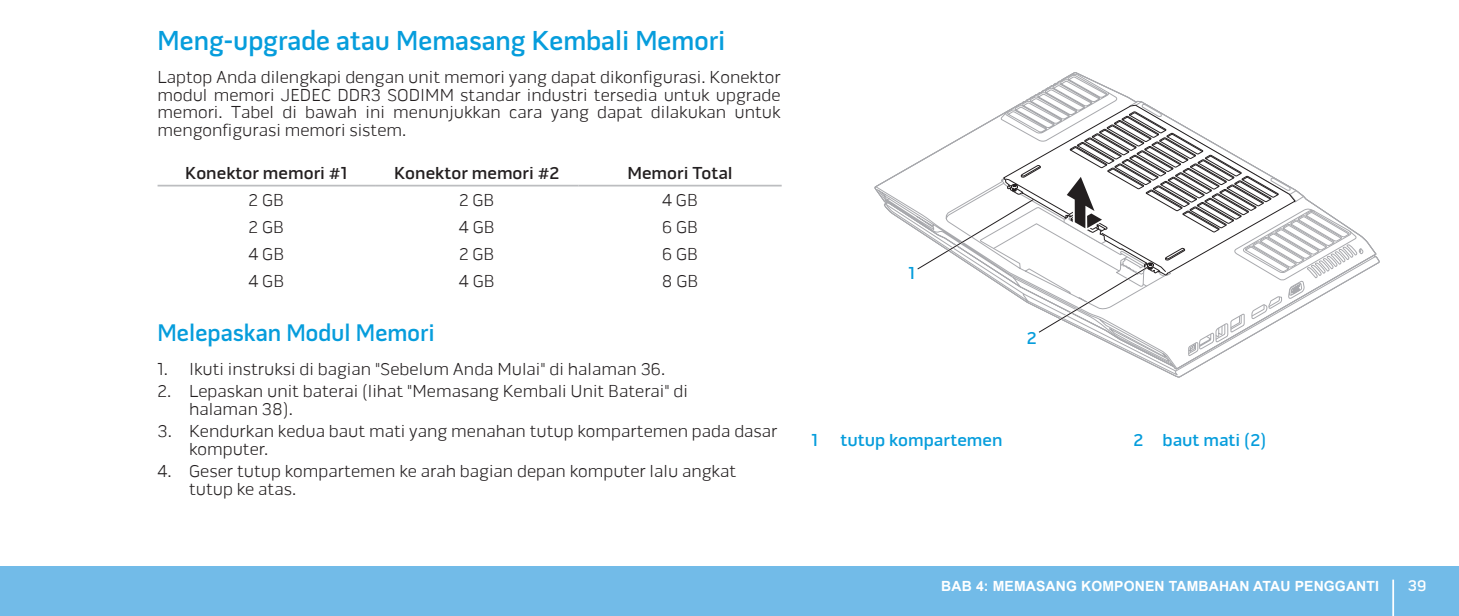
<style>
.page{position:relative;width:1459px;height:616px;background:#fff}
.page>*{position:absolute;margin:0;border:0;box-sizing:border-box;transform-origin:0 0}
.t1{font:600 28px "Pill Gothic 600 mg";color:#069ddc}
.t2{font:600 24.5px "Pill Gothic 600 mg";color:#069ddc}
.t3{font:300 17.5px/17.5px "Pill Alt 600 mg";color:#231f20}
.t4{font:500 17.5px "Pill Alt 600 mg";color:#231f20}
.t5{font:500 17.5px "Pill Alt 600 mg";color:#069ddc}
.t6{font:500 15.75px "Pill Alt 600 mg";color:#fff}
.t7{font:700 14px "Arial";letter-spacing:.01em;color:#fff}
</style>
<div class="page">
<div style="left:0;top:566px;width:1458px;height:49px;background:#72bbe8"></div>
<hr style="left:1392px;top:579px;width:2px;height:36px;background:#fff">
<hr style="left:158px;top:184px;width:217px;height:2px;background:#bcbdc0">
<hr style="left:375px;top:184px;width:203px;height:2px;background:#bcbdc0">
<hr style="left:578px;top:184px;width:203px;height:2px;background:#bcbdc0">
<svg style="left:874px;top:72px;width:502px;height:200px"></svg>
<svg style="left:916px;top:74px;width:447px;height:303px"></svg>
<h1 class="t1" style="left:158px;top:29px;width:569px">Meng-upgrade atau Memasang Kembali Memori</h1>
<p class="t3" style="left:158px;top:69px;width:624px;text-align:justify">Laptop Anda dilengkapi dengan unit memori yang dapat dikonfigurasi. Konektor modul memori JEDEC DDR3 SODIMM standar industri tersedia untuk upgrade memori. Tabel di bawah ini menunjukkan cara yang dapat dilakukan untuk mengonfigurasi memori sistem.</p>
<p class="t4" style="left:185px;top:162px;width:164px">Konektor memori #1</p>
<p class="t4" style="left:394px;top:162px;width:167px">Konektor memori #2</p>
<p class="t4" style="left:627px;top:162px;width:107px">Memori Total</p>
<p class="t3" style="left:249px;top:191px;width:37px">2 GB</p>
<p class="t3" style="left:459px;top:191px;width:37px">2 GB</p>
<p class="t3" style="left:662px;top:191px;width:37px">4 GB</p>
<p class="t3" style="left:249px;top:218px;width:37px">2 GB</p>
<p class="t3" style="left:459px;top:218px;width:37px">4 GB</p>
<p class="t3" style="left:662px;top:218px;width:37px">6 GB</p>
<p class="t3" style="left:248px;top:245px;width:37px">4 GB</p>
<p class="t3" style="left:459px;top:245px;width:37px">2 GB</p>
<p class="t3" style="left:662px;top:245px;width:37px">6 GB</p>
<p class="t3" style="left:248px;top:272px;width:37px">4 GB</p>
<p class="t3" style="left:459px;top:272px;width:37px">4 GB</p>
<p class="t3" style="left:662px;top:272px;width:38px">8 GB</p>
<h2 class="t2" style="left:158px;top:323px;width:278px">Melepaskan Modul Memori</h2>
<p class="t3" style="left:158px;top:359px;width:509px">1. Ikuti instruksi di bagian "Sebelum Anda Mulai" di halaman 36.</p>
<p class="t3" style="left:189px;top:382px;width:500px;text-indent:-32px">2. Lepaskan unit baterai (lihat "Memasang Kembali Unit Baterai" di halaman 38).</p>
<p class="t3" style="left:189px;top:422px;width:590px;text-indent:-32px">3. Kendurkan kedua baut mati yang menahan tutup kompartemen pada dasar komputer.</p>
<p class="t3" style="left:189px;top:462px;width:548px;text-indent:-32px">4. Geser tutup kompartemen ke arah bagian depan komputer lalu angkat tutup ke atas.</p>
<p class="t5" style="left:908px;top:263px;width:8px">1</p>
<p class="t5" style="left:1026px;top:327px;width:11px">2</p>
<p class="t5" style="left:811px;top:429px;width:8px">1</p>
<p class="t5" style="left:840px;top:429px;width:164px">tutup kompartemen</p>
<p class="t5" style="left:1133px;top:429px;width:135px">2 baut mati (2)</p>
<p class="t7" style="left:941px;top:576px;width:439px">BAB 4: MEMASANG KOMPONEN TAMBAHAN ATAU PENGGANTI</p>
<p class="t6" style="left:1407px;top:576px;width:20px">39</p>
</div>
